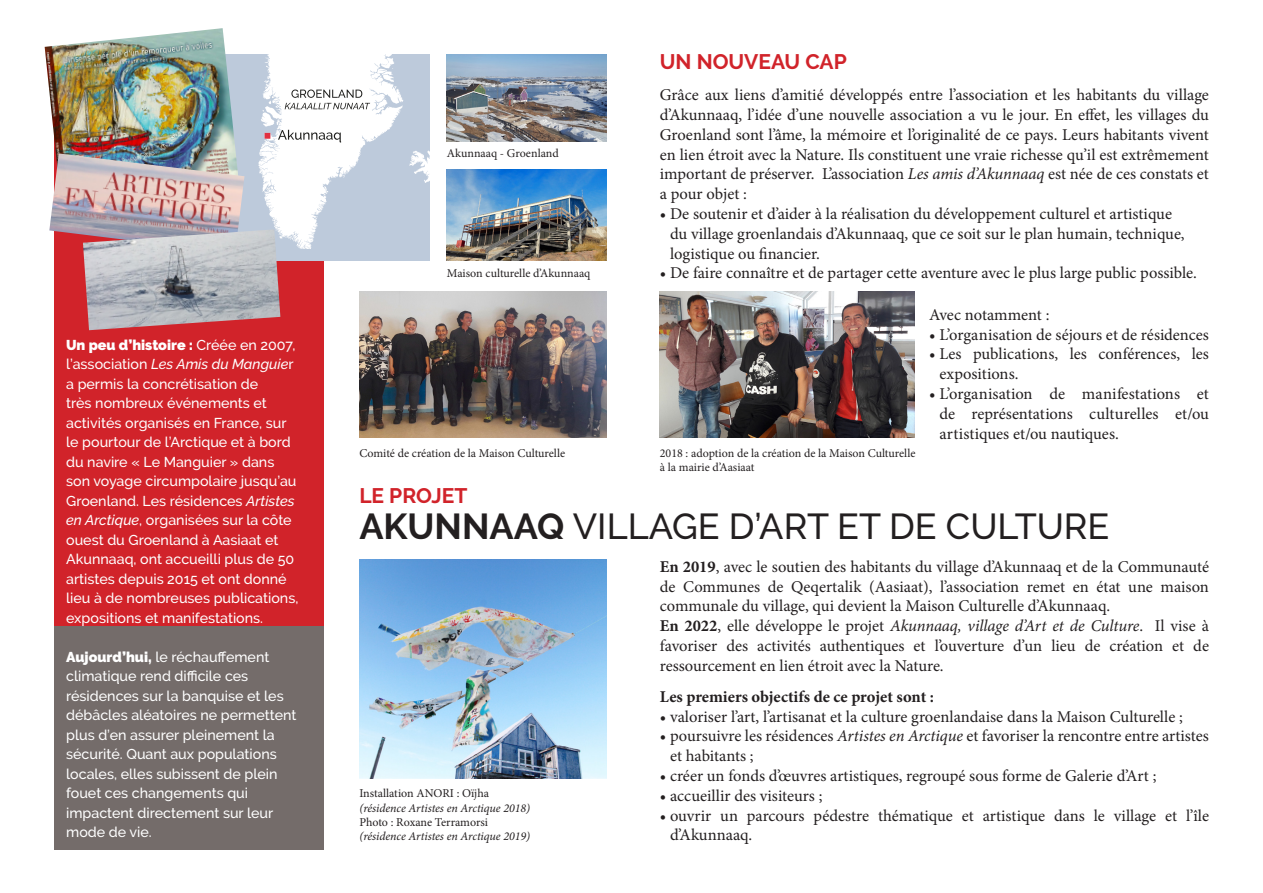
<style>
.page{position:relative;width:1263px;height:893px;background:#fff}
.page>*{position:absolute;margin:0;border:0;box-sizing:border-box;transform-origin:0 0}
.t1{font:500 36px "Raleway";color:#231f20}
.t2{font:700 21px "Raleway";color:#d1232a}
.t3{font:16.5px/19.8px "Minion Pro";color:#231f20;text-align:justify}
.t4{font:700 16.5px "Minion Pro";color:#231f20}
.t5{font:500 14.25px/19.5px "Raleway";color:#fff}
.t6{font:12px/14.4px "Minion Pro";color:#231f20}
.t7{font:italic 12px/14.4px "Minion Pro";letter-spacing:-.005em;color:#231f20}
.s1{font-weight:900}
.s2{font-style:italic}
.s3{font-weight:700}
.s4{font-style:normal}
</style>
<div class="page">
<img style="left:447px;top:169px;width:159px;height:91px">
<div style="left:54px;top:54px;width:270px;height:584px;background:#d1232a"></div>
<div style="left:54px;top:626px;width:270px;height:223px;background:#746c6a"></div>
<img style="left:359px;top:291px;width:247px;height:147px">
<img style="left:447px;top:54px;width:159px;height:88px">
<img style="left:359px;top:560px;width:247px;height:218px">
<svg style="left:239px;top:54px;width:190px;height:196px"></svg>
<div style="left:224px;top:250px;width:205px;height:10px;background:#bdcadb"></div>
<img style="left:45px;top:28px;width:194px;height:125px">
<img style="left:49px;top:153px;width:195px;height:82px">
<img style="left:83px;top:229px;width:197px;height:101px">
<img style="left:660px;top:291px;width:254px;height:147px">
<p class="t5" style="left:66px;top:335px;width:234px"><span class="s1">Un peu d’histoire :</span> Créée en 2007, l’association <span class="s2">Les Amis du Manguie</span>r a permis la concrétisation de<br>très nombreux événements et activités organisés en France, sur le pourtour de l’Arctique et à bord du navire « Le Manguier » dans son voyage circumpolaire jusqu’au Groenland. Les résidences <span class="s2">Artistes en Arctique</span>, organisées sur la côte ouest du Groenland à Aasiaat et Akunnaaq, ont accueilli plus de 50 artistes depuis 2015 et ont donné lieu à de nombreuses publications, expositions et manifestations.</p>
<p class="t5" style="left:66px;top:647px;width:232px"><span class="s1">Aujourd’hui,</span> le réchauffement climatique rend difficile ces résidences sur la banquise et les débâcles aléatoires ne permettent plus d’en assurer pleinement la sécurité. Quant aux populations locales, elles subissent de plein fouet ces changements qui impactent directement sur leur mode de vie.</p>
<p class="t6" style="left:447px;top:146px;width:113px">Akunnaaq - Groenland</p>
<p class="t6" style="left:447px;top:266px;width:145px">Maison culturelle d’Akunnaaq</p>
<p class="t6" style="left:359px;top:446px;width:207px">Comité de création de la Maison Culturelle</p>
<p class="t2" style="left:660px;top:50px;width:188px">UN NOUVEAU CAP</p>
<p class="t3" style="left:660px;top:85px;width:551px">Grâce aux liens d’amitié développés entre l’association et les habitants du village d’Akunnaaq, l’idée d’une nouvelle association a vu le jour. En effet, les villages du Groenland sont l’âme, la mémoire et l’originalité de ce pays. Leurs habitants vivent en lien étroit avec la Nature. Ils constituent une vraie richesse qu’il est extrêmement important de préserver. L’association <span class="s2">Les amis d’Akunnaaq</span> est née de ces constats et a pour objet :</p>
<p class="t3" style="left:670px;top:204px;width:516px;text-align:left;text-indent:-10px">• De soutenir et d’aider à la réalisation du développement culturel et artistique du village groenlandais d’Akunnaaq, que ce soit sur le plan humain, technique, logistique ou financier.</p>
<p class="t3" style="left:660px;top:263px;width:539px">• De faire connaître et de partager cette aventure avec le plus large public possible.</p>
<p class="t3" style="left:929px;top:305px;width:122px">Avec notamment :</p>
<p class="t3" style="left:929px;top:324px;width:281px">• L’organisation de séjours et de résidences</p>
<p class="t3" style="left:939px;top:344px;width:271px;text-indent:-10px">• Les publications, les conférences, les expositions.</p>
<p class="t3" style="left:939px;top:384px;width:271px;text-indent:-10px">• L’organisation de manifestations et de représentations culturelles et/ou artistiques et/ou nautiques.</p>
<p class="t6" style="left:660px;top:446px;width:257px">2018 : adoption de la création de la Maison Culturelle à la mairie d’Aasiaat</p>
<p class="t2" style="left:359px;top:483px;width:110px">LE PROJET</p>
<p class="t1" style="left:359px;top:505px;width:751px"><span class="s3">AKUNNAAQ</span> VILLAGE D’ART ET DE CULTURE</p>
<p class="t7" style="left:359px;top:786px;width:172px"><span class="s4">Installation ANORI : Oïjha </span>(résidence Artistes en Arctique 2018)</p>
<p class="t6" style="left:359px;top:815px;width:130px">Photo : Roxane Terramorsi</p>
<p class="t7" style="left:359px;top:829px;width:172px">(résidence Artistes en Arctique 2019)</p>
<p class="t3" style="left:660px;top:557px;width:551px"><span class="s3">En 2019</span>, avec le soutien des habitants du village d’Akunnaaq et de la Communauté de Communes de Qeqertalik (Aasiaat), l’association remet en état une maison communale du village, qui devient la Maison Culturelle d’Akunnaaq.</p>
<p class="t3" style="left:660px;top:616px;width:551px"><span class="s3">En 2022</span>, elle développe le projet <span class="s2">Akunnaaq, village d’Art et de Culture</span>. Il vise à favoriser des activités authentiques et l’ouverture d’un lieu de création et de ressourcement en lien étroit avec la Nature.</p>
<p class="t4" style="left:660px;top:685px;width:276px">Les premiers objectifs de ce projet sont :</p>
<p class="t3" style="left:660px;top:706px;width:524px">• valoriser l’art, l’artisanat et la culture groenlandaise dans la Maison Culturelle ;</p>
<p class="t3" style="left:670px;top:726px;width:540px;text-indent:-10px">• poursuivre les résidences <span class="s2">Artistes en Arctique</span> et favoriser la rencontre entre artistes et habitants ;</p>
<p class="t3" style="left:660px;top:766px;width:498px">• créer un fonds d’œuvres artistiques, regroupé sous forme de Galerie d’Art ;</p>
<p class="t3" style="left:660px;top:786px;width:164px">• accueillir des visiteurs ;</p>
<p class="t3" style="left:670px;top:805px;width:540px;text-indent:-10px">• ouvrir un parcours pédestre thématique et artistique dans le village et l’île d’Akunnaaq.</p>
</div>
